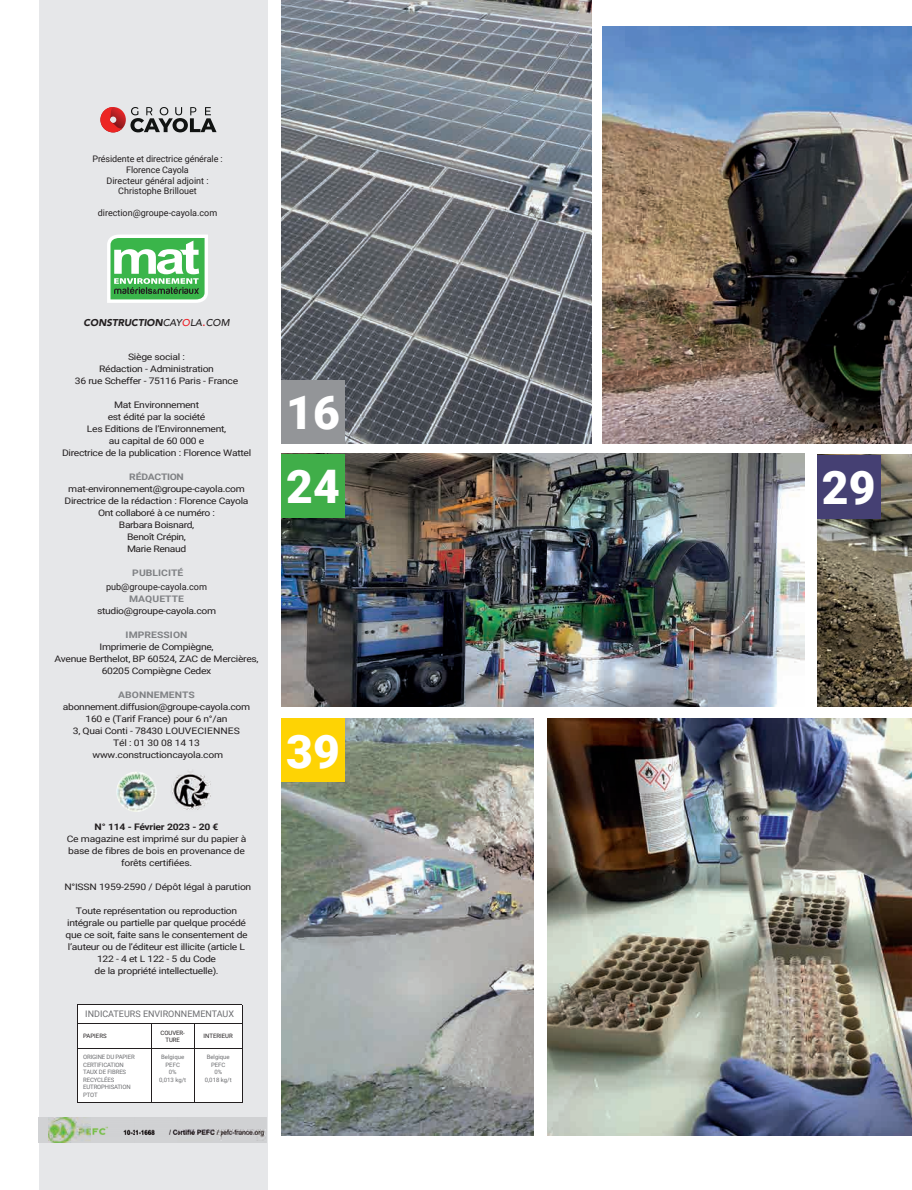
<style>
.page{position:relative;width:912px;height:1190px;background:#fff}
.page>*{position:absolute;margin:0;border:0;box-sizing:border-box;transform-origin:0 0}
.t1{font:900 46.35px "Roboto";color:#fff}
.t2{font:italic 900 9.75px "Avenir";color:#231f20}
.t3{font:9.15px "Roboto";color:#231f20}
.t4{font:9px/12px "Roboto";letter-spacing:-.03em;color:#231f20;text-align:center;scale:1.15 1}
.t5{font:9px/10.8px "Roboto";letter-spacing:-.01em;color:#231f20;text-align:center}
.t6{font:700 9px "Roboto";letter-spacing:.005em;color:#808285;scale:1.15 1}
.t7{font:9px "Roboto";color:#231f20}
.t8{font:9px "Roboto";color:#6c6d70}
.t9{font:700 9px "Roboto";letter-spacing:-.025em;color:#231f20;scale:1.15 1}
.t10{font:700 9px "Roboto";letter-spacing:-.03em;color:#808285;scale:1.15 1}
.t11{font:6px/7.5px "Roboto";letter-spacing:-.02em;color:#6c6d70}
.t12{font:6px/7.5px "Roboto";color:#6c6d70;text-align:center}
.t13{font:6px/7.5px "Roboto";color:#231f20;text-align:center}
.s1{font-weight:500}
.s2{font-weight:500;color:#ee1d23}
.s3{font-weight:400;font-style:normal;font-size:13.35px;color:#ee1d23}
</style>
<div class="page">
<img style="left:547px;top:718px;width:365px;height:418px">
<div style="left:39px;top:0;width:228px;height:1190px;background:#e6e7e9"></div>
<div style="left:39px;top:1117px;width:228px;height:26px;background:#d1d2d4"></div>
<img style="left:48px;top:1117px;width:218px;height:26px">
<svg style="left:107px;top:235px;width:101px;height:68px;background:#87cc90"></svg>
<svg style="left:100px;top:107px;width:116px;height:25px"></svg>
<hr style="left:77px;top:1004px;width:74px;height:1px;background:#231f20">
<hr style="left:151px;top:1004px;width:43px;height:1px;background:#231f20">
<hr style="left:194px;top:1004px;width:48px;height:1px;background:#231f20">
<div style="left:77px;top:1005px;width:166px;height:98px;background:#fff"></div>
<hr style="left:77px;top:1049px;width:74px;height:1px;background:#231f20">
<hr style="left:77px;top:1049px;width:1px;height:54px;background:#231f20">
<hr style="left:151px;top:1049px;width:43px;height:1px;background:#231f20">
<hr style="left:151px;top:1049px;width:1px;height:54px;background:#231f20">
<hr style="left:194px;top:1049px;width:48px;height:1px;background:#231f20">
<hr style="left:194px;top:1049px;width:1px;height:54px;background:#231f20">
<hr style="left:242px;top:1049px;width:1px;height:54px;background:#231f20">
<hr style="left:77px;top:1103px;width:74px;height:1px;background:#231f20">
<hr style="left:151px;top:1103px;width:43px;height:1px;background:#231f20">
<hr style="left:194px;top:1103px;width:48px;height:1px;background:#231f20">
<img style="left:170px;top:769px;width:43px;height:43px;border-radius:21px">
<img style="left:116px;top:772px;width:41px;height:40px;border-radius:20px">
<img style="left:602px;top:26px;width:310px;height:418px">
<img style="left:281px;top:0;width:310px;height:444px">
<img style="left:281px;top:453px;width:523px;height:253px">
<img style="left:817px;top:455px;width:95px;height:251px">
<div style="left:281px;top:454px;width:64px;height:63px;background:#40ae49"></div>
<img style="left:281px;top:718px;width:252px;height:418px">
<div style="left:816px;top:455px;width:64px;height:64px;background:#454073"></div>
<div style="left:281px;top:718px;width:64px;height:64px;background:#fed304"></div>
<div style="left:281px;top:380px;width:64px;height:64px;background:#939598"></div>
<p class="t5" style="left:92px;top:153px;width:132px">Présidente et directrice générale :<br>Florence Cayola<br>Directeur général adjoint :<br>Christophe Brillouet</p>
<p class="t7" style="left:98px;top:206px;width:121px">direction@groupe-cayola.com</p>
<p class="t2" style="left:83px;top:317px;width:148px">CONSTRUCTION<span class="s1">CAY</span><span class="s2">O</span><span class="s1">LA</span><span class="s3">.</span><span class="s1">COM</span></p>
<p class="t4" style="left:75px;top:350px;width:143px">Siège social :<br>Rédaction - Administration<br>36 rue Scheffer - 75116 Paris - France</p>
<p class="t4" style="left:62px;top:398px;width:166px">Mat Environnement<br>est édité par la société<br>Les Editions de l’Environnement,<br>au capital de 60 000 e<br>Directrice de la publication : Florence Wattel</p>
<p class="t10" style="left:129px;top:470px;width:49px">RÉDACTION</p>
<p class="t4" style="left:65px;top:482px;width:161px">mat-environnement@groupe-cayola.com<br>Directrice de la rédaction : Florence Cayola<br>Ont collaboré à ce numéro :<br>Barbara Boisnard,<br>Benoît Crépin,<br>Marie Renaud</p>
<p class="t6" style="left:132px;top:566px;width:46px">PUBLICITÉ</p>
<p class="t3" style="left:106px;top:580px;width:103px">pub@groupe-cayola.com</p>
<p class="t6" style="left:129px;top:593px;width:49px">MAQUETTE</p>
<p class="t4" style="left:97px;top:605px;width:105px">studio@groupe-cayola.com</p>
<p class="t6" style="left:126px;top:629px;width:55px">IMPRESSION</p>
<p class="t4" style="left:54px;top:641px;width:179px">Imprimerie de Compiègne,<br>Avenue Berthelot, BP 60524, ZAC de Mercières,<br>60205 Compiègne Cedex</p>
<p class="t6" style="left:118px;top:689px;width:68px">ABONNEMENTS</p>
<p class="t4" style="left:63px;top:701px;width:164px">abonnement.diffusion@groupe-cayola.com<br>160 e (Tarif France) pour 6 n°/an<br>3, Quai Conti - 78430 LOUVECIENNES<br>Tél : 01 30 08 14 13 www.constructioncayola.com</p>
<p class="t9" style="left:95px;top:821px;width:109px">N° 114 - Février 2023 - 20 €</p>
<p class="t4" style="left:67px;top:832px;width:158px">Ce magazine est imprimé sur du papier à base de fibres de bois en provenance de forêts certifiées.</p>
<p class="t4" style="left:64px;top:880px;width:164px">N°ISSN 1959-2590 / Dépôt légal à parution</p>
<p class="t4" style="left:65px;top:904px;width:160px">Toute représentation ou reproduction intégrale ou partielle par quelque procédé que ce soit, faite sans le consentement de l’auteur ou de l’éditeur est illicite (article L 122 - 4 et L 122 - 5 du Code<br>de la propriété intellectuelle).</p>
<p class="t8" style="left:85px;top:1008px;width:150px">INDICATEURS ENVIRONNEMENTAUX</p>
<p class="t13" style="left:83px;top:1032px;width:25px">PAPIERS</p>
<p class="t13" style="left:160px;top:1028px;width:26px">COUVER-<br>TURE</p>
<p class="t13" style="left:204px;top:1032px;width:31px">INTERIEUR</p>
<p class="t11" style="left:83px;top:1053px;width:53px">ORIGINE DU PAPIER<br>CERTIFICATION<br>TAUX DE FIBRES<br>RECYCLÉES<br>EUTROPHISATION<br>PTOT</p>
<p class="t12" style="left:159px;top:1053px;width:28px">Belgique<br>PEFC<br>0%<br>0,013 kg/t</p>
<p class="t12" style="left:205px;top:1053px;width:28px">Belgique<br>PEFC<br>0%<br>0,018 kg/t</p>
<h1 class="t1" style="left:286px;top:380px;width:55px">16</h1>
<h1 class="t1" style="left:286px;top:454px;width:55px">24</h1>
<h1 class="t1" style="left:822px;top:455px;width:55px">29</h1>
<h1 class="t1" style="left:286px;top:719px;width:55px">39</h1>
</div>
